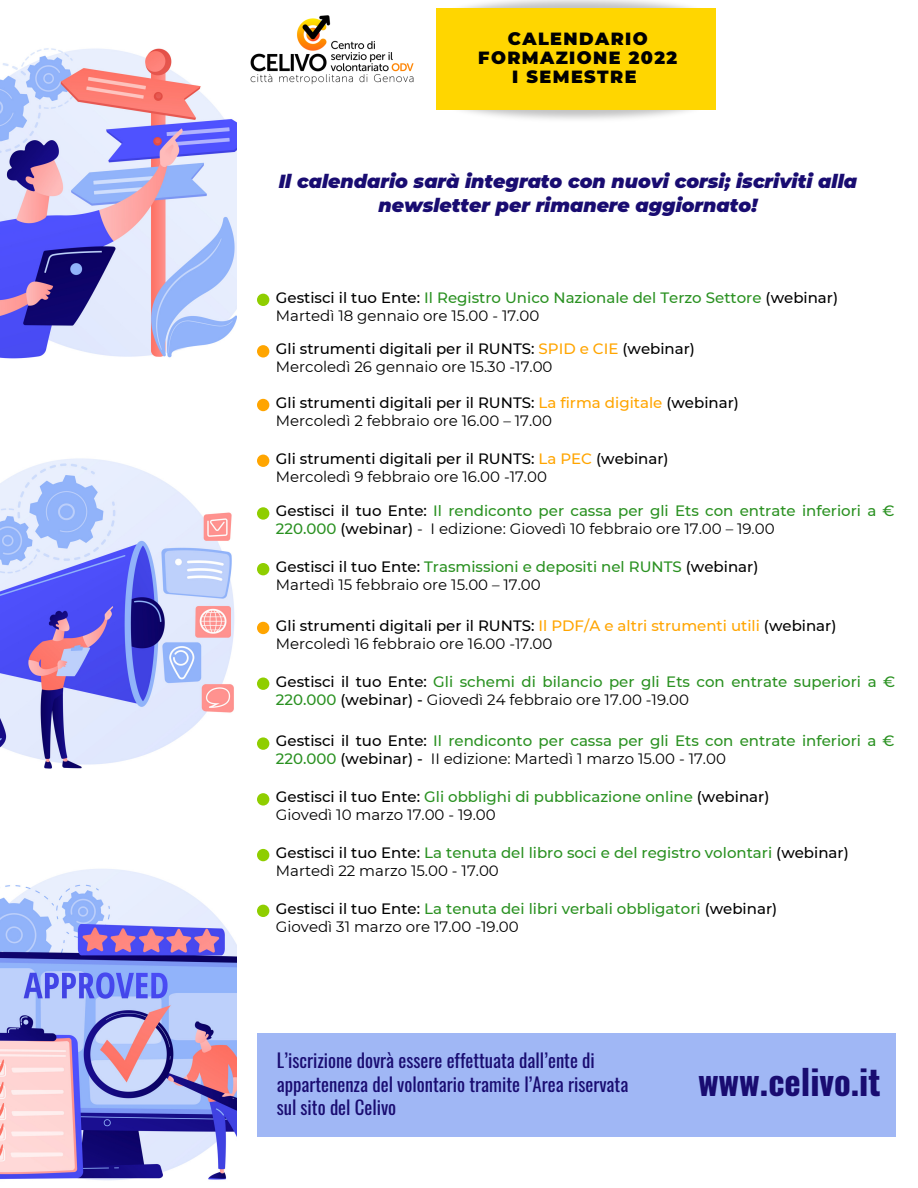
<style>
.page{position:relative;width:918px;height:1188px;background:#fff}
.page>*{position:absolute;margin:0;border:0;box-sizing:border-box;transform-origin:0 0}
.t1{font:700 34.65px "Oswald";color:#190c71}
.t2{font:italic 900 18.9px/23.7px "Montserrat";color:#190c71;text-align:center}
.t3{font:18.75px/23.7px "Oswald";color:#190c71}
.t4{font:900 17.55px/19.2px "Montserrat";letter-spacing:.08em;color:#000;text-align:center}
.t5{font:500 15px/18px "Montserrat";color:#2a9121}
.t6{font:15px "Montserrat";color:#000}
.t7{font:500 15px "Montserrat";color:#000}
.s1{color:#000}
.s2{color:#ffa500}
.s3{font-weight:400;color:#000}
</style>
<div class="page">
<div style="left:436px;top:8px;width:280px;height:102px;background:#ffd600"></div>
<div style="left:257px;top:1033px;width:638px;height:104px;background:#a0b7f5"></div>
<img style="left:250px;top:15px;width:164px;height:69px">
<img style="left:0;top:48px;width:236px;height:1133px">
<div style="left:257px;top:294px;width:12px;height:12px;background:#8fce00;border-radius:50%"></div>
<div style="left:257px;top:399px;width:12px;height:12px;background:#ffa500;border-radius:50%"></div>
<div style="left:257px;top:345px;width:12px;height:13px;background:#ffa500;border-radius:50%"></div>
<div style="left:257px;top:455px;width:12px;height:12px;background:#ffa500;border-radius:50%"></div>
<div style="left:257px;top:563px;width:12px;height:12px;background:#8fce00;border-radius:50%"></div>
<div style="left:257px;top:622px;width:12px;height:12px;background:#ffa500;border-radius:50%"></div>
<div style="left:257px;top:678px;width:12px;height:12px;background:#8fce00;border-radius:50%"></div>
<div style="left:257px;top:793px;width:12px;height:13px;background:#8fce00;border-radius:50%"></div>
<div style="left:257px;top:849px;width:12px;height:12px;background:#8fce00;border-radius:50%"></div>
<div style="left:257px;top:737px;width:12px;height:13px;background:#8fce00;border-radius:50%"></div>
<div style="left:257px;top:507px;width:12px;height:13px;background:#8fce00;border-radius:50%"></div>
<div style="left:257px;top:905px;width:12px;height:12px;background:#8fce00;border-radius:50%"></div>
<p class="t4" style="left:478px;top:29px;width:200px">CALENDARIO<br>FORMAZIONE 2022</p>
<p class="t4" style="left:512px;top:67px;width:126px">I SEMESTRE</p>
<p class="t2" style="left:279px;top:170px;width:580px">Il calendario sarà integrato con nuovi corsi; iscriviti alla newsletter per rimanere aggiornato!</p>
<p class="t5" style="left:276px;top:288px;width:564px"><span class="s1">Gestisci il tuo Ente:</span> Il Registro Unico Nazionale del Terzo Settore <span class="s1">(webinar)</span></p>
<p class="t6" style="left:276px;top:306px;width:265px">Martedì 18 gennaio ore 15.00 - 17.00</p>
<p class="t7" style="left:276px;top:340px;width:421px">Gli strumenti digitali per il RUNTS: <span class="s2">SPID e CIE</span> (webinar)</p>
<p class="t6" style="left:276px;top:358px;width:278px">Mercoledì 26 gennaio ore 15.30 -17.00</p>
<p class="t7" style="left:276px;top:393px;width:465px">Gli strumenti digitali per il RUNTS: <span class="s2">La firma digitale</span> (webinar)</p>
<p class="t6" style="left:276px;top:411px;width:278px">Mercoledì 2 febbraio ore 16.00 – 17.00</p>
<p class="t7" style="left:276px;top:449px;width:394px">Gli strumenti digitali per il RUNTS: <span class="s2">La PEC</span> (webinar)</p>
<p class="t6" style="left:276px;top:467px;width:273px">Mercoledì 9 febbraio ore 16.00 -17.00</p>
<p class="t5" style="left:276px;top:502px;width:620px"><span class="s1">Gestisci il tuo Ente:</span> Il rendiconto per cassa per gli Ets con entrate inferiori a €<br>220.000 <span class="s1">(webinar)</span> <span class="s3">- I edizione: Giovedì 10 febbraio ore 17.00 – 19.00</span></p>
<p class="t5" style="left:276px;top:558px;width:484px"><span class="s1">Gestisci il tuo Ente:</span> Trasmissioni e depositi nel RUNTS <span class="s1">(webinar)</span></p>
<p class="t6" style="left:276px;top:576px;width:266px">Martedì 15 febbraio ore 15.00 – 17.00</p>
<p class="t7" style="left:276px;top:616px;width:562px">Gli strumenti digitali per il RUNTS: <span class="s2">Il PDF/A e altri strumenti utili</span> (webinar)</p>
<p class="t6" style="left:276px;top:634px;width:278px">Mercoledì 16 febbraio ore 16.00 -17.00</p>
<p class="t5" style="left:276px;top:672px;width:621px"><span class="s1">Gestisci il tuo Ente:</span> Gli schemi di bilancio per gli Ets con entrate superiori a €<br>220.000 <span class="s1">(webinar) -</span> <span class="s3">Giovedì 24 febbraio ore 17.00 -19.00</span></p>
<p class="t5" style="left:276px;top:732px;width:620px"><span class="s1">Gestisci il tuo Ente:</span> Il rendiconto per cassa per gli Ets con entrate inferiori a €<br>220.000 <span class="s1">(webinar) -</span> <span class="s3">II edizione: Martedì 1 marzo 15.00 - 17.00</span></p>
<p class="t5" style="left:276px;top:788px;width:495px"><span class="s1">Gestisci il tuo Ente:</span> Gli obblighi di pubblicazione online <span class="s1">(webinar)</span></p>
<p class="t6" style="left:276px;top:806px;width:221px">Giovedì 10 marzo 17.00 - 19.00</p>
<p class="t5" style="left:276px;top:844px;width:574px"><span class="s1">Gestisci il tuo Ente:</span> La tenuta del libro soci e del registro volontari <span class="s1">(webinar)</span></p>
<p class="t6" style="left:276px;top:861px;width:224px">Martedì 22 marzo 15.00 - 17.00</p>
<p class="t5" style="left:276px;top:899px;width:503px"><span class="s1">Gestisci il tuo Ente:</span> La tenuta dei libri verbali obbligatori <span class="s1">(webinar)</span></p>
<p class="t6" style="left:276px;top:917px;width:244px">Giovedì 31 marzo ore 17.00 -19.00</p>
<p class="t3" style="left:277px;top:1048px;width:353px">L’iscrizione dovrà essere effettuata dall’ente di appartenenza del volontario tramite l’Area riservata sul sito del Celivo</p>
<p class="t1" style="left:698px;top:1055px;width:184px">www.celivo.it</p>
</div>
